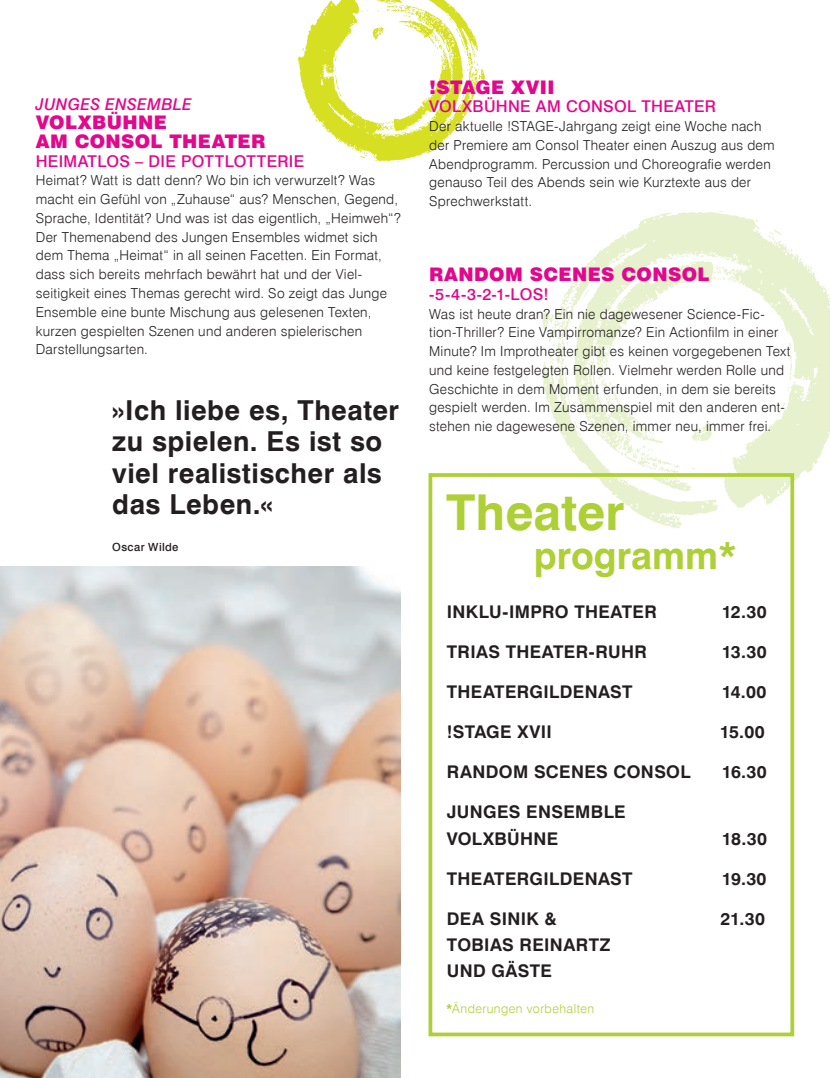
<style>
.page{position:relative;width:830px;height:1078px;background:#fff}
.page>*{position:absolute;margin:0;border:0;box-sizing:border-box;transform-origin:0 0}
.t1{font:700 49.5px "Swiss 721 BT";color:#aed036}
.t2{font:700 37.5px "Swiss 721 BT";color:#aed036}
.t3{font:700 27.5px/31.2px "Swiss 721 BT";letter-spacing:.015em;color:#231f20}
.t4{font:900 18.75px/18.8px "Swiss 721 BT";letter-spacing:.02em;color:#e2078c}
.t5{font:700 17.5px/26.2px "Swiss 721 BT";letter-spacing:.02em;color:#231f20}
.t6{font:500 16.25px "Swiss 721 BT";letter-spacing:.02em;color:#e2078c}
.t7{font:italic 500 16.25px "Swiss 721 BT";letter-spacing:.02em;color:#e2078c}
.t8{font:300 13.75px/18.8px "Swiss 721 BT";letter-spacing:.02em;color:#231f20}
.t9{font:300 12.5px "Swiss 721 BT";letter-spacing:.035em;color:#aed036}
.t10{font:500 11.25px "Swiss 721 BT";letter-spacing:.03em;color:#231f20}
.s1{font-weight:700}
</style>
<div class="page">
<img style="left:0;top:567px;width:401px;height:511px">
<svg style="left:298px;top:0;width:187px;height:162px"></svg>
<svg style="left:542px;top:210px;width:288px;height:319px"></svg>
<div style="left:428px;top:473px;width:366px;height:563px;border:4px solid #aed036"></div>
<p class="t7" style="left:36px;top:95px;width:158px">JUNGES ENSEMBLE</p>
<h3 class="t4" style="left:36px;top:113px;width:231px">VOLXBÜHNE<br>AM CONSOL THEATER</h3>
<p class="t6" style="left:36px;top:151px;width:270px">HEIMATLOS – DIE POTTLOTTERIE</p>
<p class="t8" style="left:36px;top:171px;width:366px">Heimat? Watt is datt denn? Wo bin ich verwurzelt? Was macht ein Gefühl von „Zuhause“ aus? Menschen, Gegend, Sprache, Identität? Und was ist das eigentlich, „Heimweh“?<br>Der Themenabend des Jungen Ensembles widmet sich dem Thema „Heimat“ in all seinen Facetten. Ein Format, dass sich bereits mehrfach bewährt hat und der Viel&shy;seitigkeit eines Themas gerecht wird. So zeigt das Junge Ensemble eine bunte Mischung aus gelesenen Texten, kurzen gespielten Szenen und anderen spielerischen Darstellungsarten.</p>
<h3 class="t3" style="left:112px;top:394px;width:288px">»Ich liebe es, Theater zu spielen. Es ist so viel realistischer als das Leben.«</h3>
<p class="t10" style="left:112px;top:540px;width:68px">Oscar Wilde</p>
<h3 class="t4" style="left:429px;top:77px;width:127px">!STAGE XVII</h3>
<p class="t6" style="left:429px;top:97px;width:288px">VOLXBÜHNE AM CONSOL THEATER</p>
<p class="t8" style="left:429px;top:117px;width:347px">Der aktuelle !STAGE-Jahrgang zeigt eine Woche nach der Premiere am Consol Theater einen Auszug aus dem Abendprogramm. Percussion und Choreografie werden genauso Teil des Abends sein wie Kurztexte aus der Sprechwerkstatt.</p>
<h3 class="t4" style="left:429px;top:265px;width:282px">RANDOM SCENES CONSOL</h3>
<p class="t6" style="left:429px;top:284px;width:121px">-5-4-3-2-1-LOS!</p>
<p class="t8" style="left:429px;top:304px;width:363px">Was ist heute dran? Ein nie dagewesener Science-Fic&shy;tion-Thriller? Eine Vampirromanze? Ein Actionfilm in einer Minute? Im Improtheater gibt es keinen vorgegebenen Text und keine festgelegten Rollen. Vielmehr werden Rolle und Geschichte in dem Moment erfunden, in dem sie bereits gespielt werden. Im Zusammenspiel mit den anderen ent&shy;stehen nie dagewesene Szenen, immer neu, immer frei.</p>
<h1 class="t1" style="left:446px;top:482px;width:180px">Theater</h1>
<h2 class="t2" style="left:534px;top:533px;width:205px">programm*</h2>
<p class="t5" style="left:447px;top:599px;width:211px">INKLU-IMPRO THEATER</p>
<p class="t5" style="left:722px;top:599px;width:47px">12.30</p>
<p class="t5" style="left:447px;top:639px;width:202px">TRIAS THEATER-RUHR</p>
<p class="t5" style="left:722px;top:639px;width:47px">13.30</p>
<p class="t5" style="left:447px;top:679px;width:187px">THEATERGILDENAST</p>
<p class="t5" style="left:722px;top:679px;width:46px">14.00</p>
<p class="t5" style="left:447px;top:719px;width:106px">!STAGE XVII</p>
<p class="t5" style="left:720px;top:719px;width:46px">15.00</p>
<p class="t5" style="left:447px;top:759px;width:245px">RANDOM SCENES CONSOL</p>
<p class="t5" style="left:722px;top:759px;width:47px">16.30</p>
<p class="t5" style="left:447px;top:799px;width:180px">JUNGES ENSEMBLE<br>VOLXBÜHNE</p>
<p class="t5" style="left:722px;top:825px;width:47px">18.30</p>
<p class="t5" style="left:447px;top:865px;width:187px">THEATERGILDENAST</p>
<p class="t5" style="left:722px;top:865px;width:46px">19.30</p>
<p class="t5" style="left:447px;top:905px;width:111px">DEA SINIK &amp;</p>
<p class="t5" style="left:720px;top:905px;width:46px">21.30</p>
<p class="t5" style="left:447px;top:931px;width:165px">TOBIAS REINARTZ<br>UND GÄSTE</p>
<p class="t9" style="left:446px;top:1001px;width:149px"><span class="s1">*</span>Änderungen vorbehalten</p>
</div>
